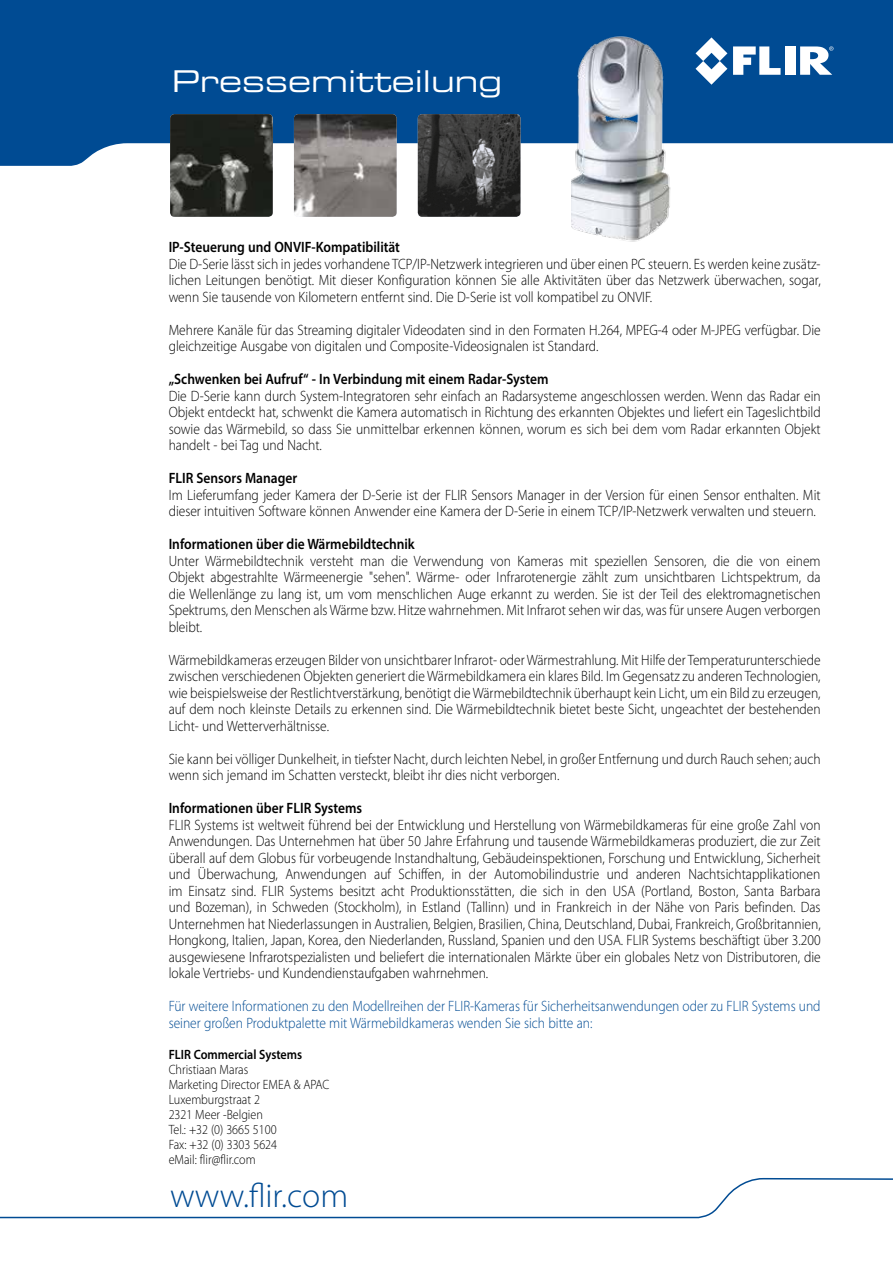
<style>
.page{position:relative;width:893px;height:1263px;background:#fff}
.page>*{position:absolute;margin:0;border:0;box-sizing:border-box;transform-origin:0 0}
.t1{font:300 34.05px "Myriad Pro";color:#004b93}
.t2{font:30px "Eurostile LT Std Ex 2";color:#fff}
.t3{font:300 15px/16.5px "Myriad Pro";color:#000;text-align:justify;scale:.9 1}
.t4{font:600 15px "Myriad Pro";color:#000;scale:.9 1}
.t5{font:300 15px/16.5px "Myriad Pro";color:#004b93;scale:.9 1}
.t6{font:300 13.5px/15px "Myriad Pro";color:#000;scale:.9 1}
.t7{font:600 13.5px "Myriad Pro";color:#000;scale:.9 1}
</style>
<div class="page">
<svg style="left:0;top:1178px;width:893px;height:41px"></svg>
<svg style="left:0;top:0;width:893px;height:166px;background:#13589b"></svg>
<svg style="left:733px;top:46px;width:47px;height:29px"></svg>
<div style="left:785px;top:46px;width:10px;height:29px;background:#fff"></div>
<svg style="left:695px;top:37px;width:32px;height:48px"></svg>
<svg style="left:800px;top:46px;width:33px;height:29px"></svg>
<img style="left:170px;top:114px;width:103px;height:103px">
<img style="left:294px;top:114px;width:103px;height:103px">
<img style="left:418px;top:114px;width:102px;height:103px">
<img style="left:571px;top:25px;width:116px;height:217px">
<h2 class="t2" style="left:172px;top:61px;width:332px">Pressemitteilung</h2>
<p class="t4" style="left:169px;top:238px;width:259px">IP-Steuerung und ONVIF-Kompatibilität</p>
<p class="t3" style="left:169px;top:256px;width:726px">Die D-Serie lässt sich in jedes vorhandene TCP/IP-Netzwerk integrieren und über einen PC steuern. Es werden keine zusätz&shy;lichen Leitungen benötigt. Mit dieser Konfiguration können Sie alle Aktivitäten über das Netzwerk überwachen, sogar, wenn Sie tausende von Kilometern entfernt sind. Die D-Serie ist voll kompatibel zu ONVIF.</p>
<p class="t3" style="left:169px;top:322px;width:726px">Mehrere Kanäle für das Streaming digitaler Videodaten sind in den Formaten H.264, MPEG-4 oder M-JPEG verfügbar. Die gleichzeitige Ausgabe von digitalen und Composite-Videosignalen ist Standard.</p>
<p class="t4" style="left:169px;top:370px;width:424px">„Schwenken bei Aufruf“ - In Verbindung mit einem Radar-System</p>
<p class="t3" style="left:169px;top:388px;width:726px">Die D-Serie kann durch System-Integratoren sehr einfach an Radarsysteme angeschlossen werden. Wenn das Radar ein Objekt entdeckt hat, schwenkt die Kamera automatisch in Richtung des erkannten Objektes und liefert ein Tageslichtbild sowie das Wärmebild, so dass Sie unmittelbar erkennen können, worum es sich bei dem vom Radar erkannten Objekt handelt - bei Tag und Nacht.</p>
<p class="t4" style="left:169px;top:469px;width:144px">FLIR Sensors Manager</p>
<p class="t3" style="left:169px;top:487px;width:726px">Im Lieferumfang jeder Kamera der D-Serie ist der FLIR Sensors Manager in der Version für einen Sensor enthalten. Mit dieser intuitiven Software können Anwender eine Kamera der D-Serie in einem TCP/IP-Netzwerk verwalten und steuern.</p>
<p class="t4" style="left:169px;top:535px;width:275px">Informationen über die Wärmebildtechnik</p>
<p class="t3" style="left:169px;top:553px;width:726px">Unter Wärmebildtechnik versteht man die Verwendung von Kameras mit speziellen Sensoren, die die von einem Objekt abgestrahlte Wärmeenergie "sehen". Wärme- oder Infrarotenergie zählt zum unsichtbaren Lichtspektrum, da die Wellenlänge zu lang ist, um vom menschlichen Auge erkannt zu werden. Sie ist der Teil des elektromagnetischen Spektrums, den Menschen als Wärme bzw. Hitze wahrnehmen. Mit Infrarot sehen wir das, was für unsere Augen verborgen bleibt.</p>
<p class="t3" style="left:169px;top:652px;width:726px">Wärmebildkameras erzeugen Bilder von unsichtbarer Infrarot- oder Wärmestrahlung. Mit Hilfe der Temperaturunterschiede zwischen verschiedenen Objekten generiert die Wärmebildkamera ein klares Bild. Im Gegensatz zu anderen Technologien, wie beispielsweise der Restlichtverstärkung, benötigt die Wärmebildtechnik überhaupt kein Licht, um ein Bild zu erzeugen, auf dem noch kleinste Details zu erkennen sind. Die Wärmebildtechnik bietet beste Sicht, ungeachtet der bestehenden Licht- und Wetterverhältnisse.</p>
<p class="t3" style="left:169px;top:751px;width:726px">Sie kann bei völliger Dunkelheit, in tiefster Nacht, durch leichten Nebel, in großer Entfernung und durch Rauch sehen; auch wenn sich jemand im Schatten versteckt, bleibt ihr dies nicht verborgen.</p>
<p class="t4" style="left:169px;top:799px;width:217px">Informationen über FLIR Systems</p>
<p class="t3" style="left:169px;top:817px;width:726px">FLIR Systems ist weltweit führend bei der Entwicklung und Herstellung von Wärmebildkameras für eine große Zahl von Anwendungen. Das Unternehmen hat über 50 Jahre Erfahrung und tausende Wärmebildkameras produziert, die zur Zeit überall auf dem Globus für vorbeugende Instandhaltung, Gebäudeinspektionen, Forschung und Entwicklung, Sicherheit und Überwachung, Anwendungen auf Schiffen, in der Automobilindustrie und anderen Nachtsichtapplikationen im Einsatz sind. FLIR Systems besitzt acht Produktionsstätten, die sich in den USA (Portland, Boston, Santa Barbara und Bozeman), in Schweden (Stockholm), in Estland (Tallinn) und in Frankreich in der Nähe von Paris befinden. Das Unternehmen hat Niederlassungen in Australien, Belgien, Brasilien, China, Deutschland, Dubai, Frankreich, Großbritannien, Hongkong, Italien, Japan, Korea, den Niederlanden, Russland, Spanien und den USA. FLIR Systems beschäftigt über 3.200 ausgewiesene Infrarotspezialisten und beliefert die internationalen Märkte über ein globales Netz von Distributoren, die lokale Vertriebs- und Kundendienstaufgaben wahrnehmen.</p>
<p class="t5" style="left:169px;top:998px;width:726px">Für weitere Informationen zu den Modellreihen der FLIR-Kameras für Sicherheitsanwendungen oder zu FLIR Systems und seiner großen Produktpalette mit Wärmebildkameras wenden Sie sich bitte an:</p>
<p class="t7" style="left:169px;top:1046px;width:150px">FLIR Commercial Systems</p>
<p class="t6" style="left:169px;top:1062px;width:180px">Christiaan Maras<br>Marketing Director EMEA &amp; APAC<br>Luxemburgstraat 2<br>2321 Meer -Belgien<br>Tel.: +32 (0) 3665 5100<br>Fax: +32 (0) 3303 5624<br>eMail: flir@flir.com</p>
<h1 class="t1" style="left:170px;top:1176px;width:180px">www.flir.com</h1>
</div>
